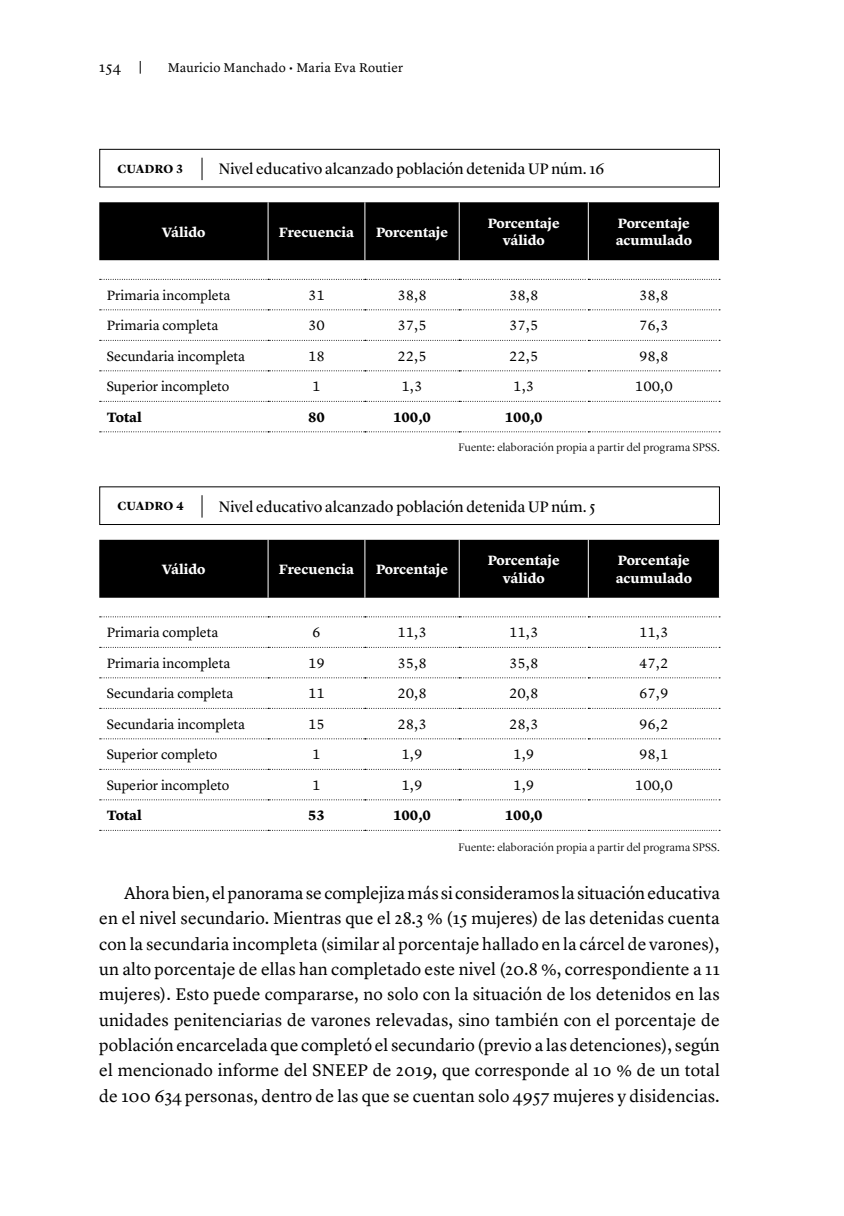
<style>
.page{position:relative;width:844px;height:1216px;background:#fff}
.page>*{position:absolute;margin:0;border:0;box-sizing:border-box;transform-origin:0 0}
.CS_cuerpo{font:17.5px/25.4px "Lyon Text";letter-spacing:.005em;color:#000;text-align:justify}
.Grafico_texto{font:15.75px "Lyon Display";letter-spacing:.01em;color:#000}
.t1{font:14.88px "Lyon Text";color:#000}
.TABLA_texto{font:14px "Lyon Text";color:#000}
.TABLA_Titulo{font:700 14px/17.5px "Lyon Text";color:#fff;text-align:center}
.TABLA_texto-2{font:700 14px "Lyon Text";color:#000}
.t2{font:13.12px "Lyon Text";letter-spacing:.02em;color:#000}
.Grafico_titulo{font:700 12.25px "Lyon Display";letter-spacing:.03em;color:#000}
.t3{font:300 11.38px "Lyon Display";letter-spacing:.025em;color:#000}
</style>
<div class="page">
<svg style="left:140px;top:61px;width:1px;height:13px"></svg>
<div style="left:99px;top:202px;width:619px;height:58px;background:#000"></div>
<svg style="left:100px;top:309px;width:620px;height:1px"></svg>
<hr style="left:267px;top:202px;width:1px;height:58px;background:#fff">
<hr style="left:364px;top:202px;width:1px;height:58px;background:#fff">
<hr style="left:458px;top:202px;width:1px;height:58px;background:#fff">
<hr style="left:587px;top:202px;width:1px;height:58px;background:#fff">
<svg style="left:100px;top:279px;width:620px;height:1px"></svg>
<svg style="left:100px;top:340px;width:620px;height:1px"></svg>
<svg style="left:100px;top:370px;width:620px;height:1px"></svg>
<svg style="left:100px;top:401px;width:620px;height:1px"></svg>
<svg style="left:100px;top:431px;width:620px;height:1px"></svg>
<div style="left:99px;top:540px;width:619px;height:57px;background:#000"></div>
<svg style="left:100px;top:647px;width:620px;height:1px"></svg>
<hr style="left:267px;top:540px;width:1px;height:57px;background:#fff">
<hr style="left:364px;top:540px;width:1px;height:57px;background:#fff">
<hr style="left:458px;top:540px;width:1px;height:57px;background:#fff">
<hr style="left:587px;top:540px;width:1px;height:57px;background:#fff">
<svg style="left:100px;top:616px;width:620px;height:1px"></svg>
<svg style="left:100px;top:677px;width:620px;height:1px"></svg>
<svg style="left:100px;top:708px;width:620px;height:1px"></svg>
<svg style="left:100px;top:738px;width:620px;height:1px"></svg>
<svg style="left:100px;top:769px;width:620px;height:1px"></svg>
<svg style="left:100px;top:799px;width:620px;height:1px"></svg>
<svg style="left:100px;top:830px;width:620px;height:1px"></svg>
<div style="left:99px;top:149px;width:620px;height:38px;border:1px solid #000"></div>
<svg style="left:201px;top:158px;width:1px;height:22px"></svg>
<div style="left:99px;top:486px;width:620px;height:39px;border:1px solid #000"></div>
<svg style="left:201px;top:495px;width:1px;height:22px"></svg>
<p class="t1" style="left:99px;top:55px;width:23px">154</p>
<p class="t2" style="left:168px;top:58px;width:237px">Mauricio Manchado • Maria Eva Routier</p>
<p class="Grafico_titulo" style="left:118px;top:159px;width:67px">CUADRO 3</p>
<p class="Grafico_texto" style="left:219px;top:157px;width:387px">Nivel educativo alcanzado población detenida UP núm. 16</p>
<p class="TABLA_Titulo" style="left:162px;top:222px;width:45px">Válido</p>
<p class="TABLA_Titulo" style="left:279px;top:222px;width:77px">Frecuencia</p>
<p class="TABLA_Titulo" style="left:376px;top:222px;width:73px">Porcentaje</p>
<p class="TABLA_Titulo" style="left:487px;top:213px;width:73px">Porcentaje válido</p>
<p class="TABLA_Titulo" style="left:615px;top:213px;width:78px;text-align:left">Porcentaje acumulado</p>
<p class="TABLA_texto" style="left:107px;top:284px;width:125px">Primaria incompleta</p>
<p class="TABLA_texto" style="left:308px;top:284px;width:18px">31</p>
<p class="TABLA_texto" style="left:397px;top:284px;width:31px">38,8</p>
<p class="TABLA_texto" style="left:509px;top:284px;width:31px">38,8</p>
<p class="TABLA_texto" style="left:639px;top:284px;width:31px">38,8</p>
<p class="TABLA_texto" style="left:107px;top:315px;width:113px">Primaria completa</p>
<p class="TABLA_texto" style="left:308px;top:315px;width:18px">30</p>
<p class="TABLA_texto" style="left:397px;top:315px;width:31px">37,5</p>
<p class="TABLA_texto" style="left:509px;top:315px;width:31px">37,5</p>
<p class="TABLA_texto" style="left:639px;top:315px;width:31px">76,3</p>
<p class="TABLA_texto" style="left:107px;top:345px;width:140px">Secundaria incompleta</p>
<p class="TABLA_texto" style="left:308px;top:345px;width:18px">18</p>
<p class="TABLA_texto" style="left:397px;top:345px;width:31px">22,5</p>
<p class="TABLA_texto" style="left:509px;top:345px;width:31px">22,5</p>
<p class="TABLA_texto" style="left:639px;top:345px;width:31px">98,8</p>
<p class="TABLA_texto" style="left:107px;top:376px;width:124px">Superior incompleto</p>
<p class="TABLA_texto" style="left:312px;top:376px;width:10px">1</p>
<p class="TABLA_texto" style="left:401px;top:376px;width:22px">1,3</p>
<p class="TABLA_texto" style="left:513px;top:376px;width:22px">1,3</p>
<p class="TABLA_texto" style="left:634px;top:376px;width:39px">100,0</p>
<p class="TABLA_texto-2" style="left:107px;top:406px;width:37px">Total</p>
<p class="TABLA_texto-2" style="left:308px;top:406px;width:18px">80</p>
<p class="TABLA_texto-2" style="left:393px;top:406px;width:39px">100,0</p>
<p class="TABLA_texto-2" style="left:504px;top:406px;width:39px">100,0</p>
<p class="t3" style="left:458px;top:439px;width:263px">Fuente: elaboración propia a partir del programa SPSS.</p>
<p class="Grafico_titulo" style="left:118px;top:497px;width:68px">CUADRO 4</p>
<p class="Grafico_texto" style="left:219px;top:494px;width:378px">Nivel educativo alcanzado población detenida UP núm. 5</p>
<p class="TABLA_Titulo" style="left:162px;top:559px;width:45px">Válido</p>
<p class="TABLA_Titulo" style="left:279px;top:559px;width:77px">Frecuencia</p>
<p class="TABLA_Titulo" style="left:376px;top:559px;width:73px">Porcentaje</p>
<p class="TABLA_Titulo" style="left:487px;top:550px;width:73px">Porcentaje válido</p>
<p class="TABLA_Titulo" style="left:615px;top:550px;width:78px;text-align:left">Porcentaje acumulado</p>
<p class="TABLA_texto" style="left:107px;top:622px;width:113px">Primaria completa</p>
<p class="TABLA_texto" style="left:312px;top:622px;width:10px">6</p>
<p class="TABLA_texto" style="left:397px;top:622px;width:31px">11,3</p>
<p class="TABLA_texto" style="left:509px;top:622px;width:31px">11,3</p>
<p class="TABLA_texto" style="left:639px;top:622px;width:31px">11,3</p>
<p class="TABLA_texto" style="left:107px;top:652px;width:125px">Primaria incompleta</p>
<p class="TABLA_texto" style="left:308px;top:652px;width:18px">19</p>
<p class="TABLA_texto" style="left:397px;top:652px;width:31px">35,8</p>
<p class="TABLA_texto" style="left:509px;top:652px;width:31px">35,8</p>
<p class="TABLA_texto" style="left:639px;top:652px;width:31px">47,2</p>
<p class="TABLA_texto" style="left:107px;top:683px;width:128px">Secundaria completa</p>
<p class="TABLA_texto" style="left:308px;top:683px;width:18px">11</p>
<p class="TABLA_texto" style="left:397px;top:683px;width:31px">20,8</p>
<p class="TABLA_texto" style="left:509px;top:683px;width:31px">20,8</p>
<p class="TABLA_texto" style="left:639px;top:683px;width:31px">67,9</p>
<p class="TABLA_texto" style="left:107px;top:713px;width:140px">Secundaria incompleta</p>
<p class="TABLA_texto" style="left:308px;top:713px;width:18px">15</p>
<p class="TABLA_texto" style="left:397px;top:713px;width:31px">28,3</p>
<p class="TABLA_texto" style="left:509px;top:713px;width:31px">28,3</p>
<p class="TABLA_texto" style="left:639px;top:713px;width:31px">96,2</p>
<p class="TABLA_texto" style="left:107px;top:744px;width:112px">Superior completo</p>
<p class="TABLA_texto" style="left:312px;top:744px;width:10px">1</p>
<p class="TABLA_texto" style="left:401px;top:744px;width:22px">1,9</p>
<p class="TABLA_texto" style="left:513px;top:744px;width:22px">1,9</p>
<p class="TABLA_texto" style="left:639px;top:744px;width:31px">98,1</p>
<p class="TABLA_texto" style="left:107px;top:774px;width:124px">Superior incompleto</p>
<p class="TABLA_texto" style="left:312px;top:774px;width:10px">1</p>
<p class="TABLA_texto" style="left:401px;top:774px;width:22px">1,9</p>
<p class="TABLA_texto" style="left:513px;top:774px;width:22px">1,9</p>
<p class="TABLA_texto" style="left:634px;top:774px;width:39px">100,0</p>
<p class="TABLA_texto-2" style="left:107px;top:804px;width:37px">Total</p>
<p class="TABLA_texto-2" style="left:308px;top:804px;width:18px">53</p>
<p class="TABLA_texto-2" style="left:393px;top:804px;width:39px">100,0</p>
<p class="TABLA_texto-2" style="left:504px;top:804px;width:39px">100,0</p>
<p class="t3" style="left:458px;top:838px;width:263px">Fuente: elaboración propia a partir del programa SPSS.</p>
<p class="CS_cuerpo" style="left:99px;top:878px;width:622px;text-indent:25px">Ahora bien, el panorama se complejiza más si consideramos la situación educativa en el nivel secundario. Mientras que el 28.3 % (15 mujeres) de las detenidas cuenta con la secundaria incompleta (similar al porcentaje hallado en la cárcel de varones), un alto porcentaje de ellas han completado este nivel (20.8 %, correspondiente a 11 mujeres). Esto puede compararse, no solo con la situación de los detenidos en las unidades penitenciarias de varones relevadas, sino también con el porcentaje de población encarcelada que completó el secundario (previo a las detenciones), según el mencionado informe del SNEEP de 2019, que corresponde al 10 % de un total de 100 634 personas, dentro de las que se cuentan solo 4957 mujeres y disidencias.</p>
</div>
